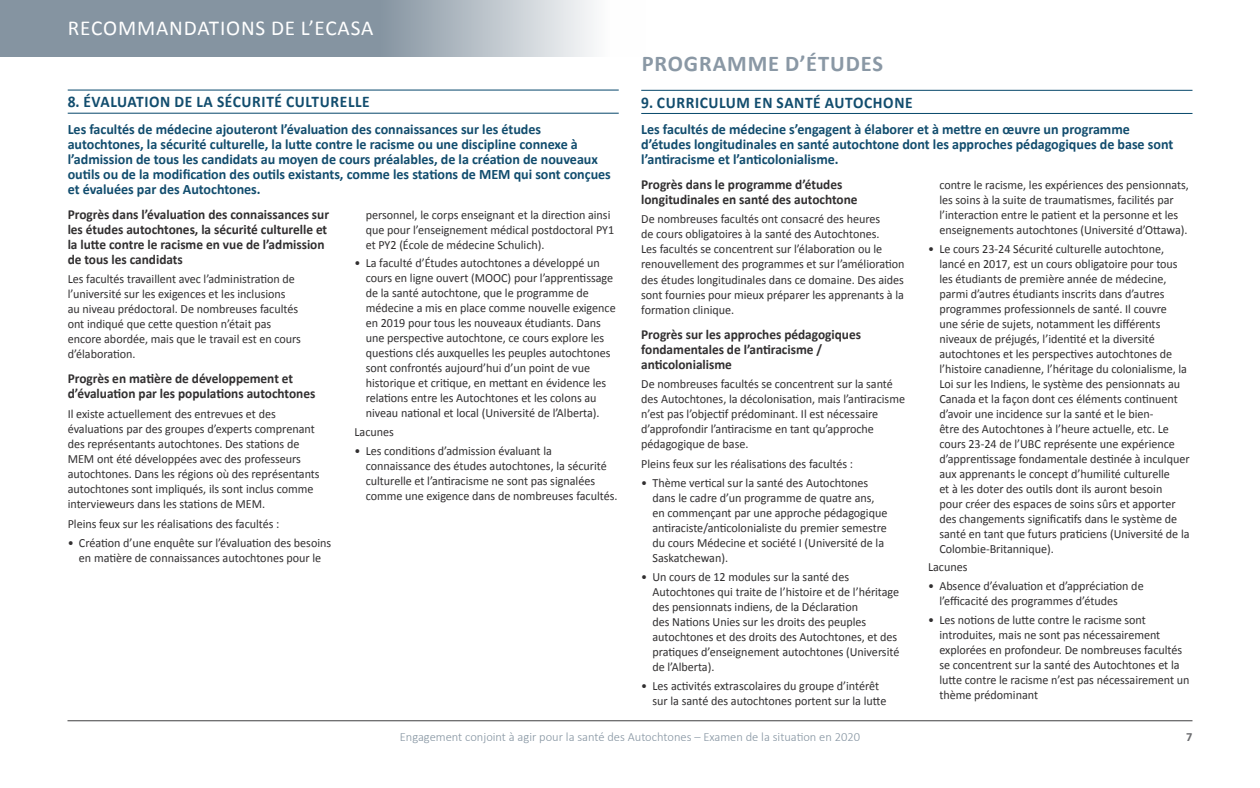
<style>
.page{position:relative;width:1260px;height:788px;background:#fff}
.page>*{position:absolute;margin:0;border:0;box-sizing:border-box;transform-origin:0 0}
.Sub_Bleu{font:700 22.5px "Calibri";letter-spacing:.04em;color:#8a98a5}
.t1{font:21.25px "Calibri";letter-spacing:.04em;color:#fff}
.Faculty_Title{font:700 16.25px "Calibri";letter-spacing:.04em;color:#124d6e;scale:.95 1}
.Intro_para{font:700 14.38px/15px "Calibri";color:#124d6e}
.Committee_Subsub{font:700 13.75px/15px "Calibri";color:#312f30}
.Bullets{font:12.5px/15px "Calibri";color:#312f30}
.Text{font:12.5px/15px "Calibri";color:#312f30}
.t2{font:300 12.5px "Calibri";color:#8594a1}
.t3{font:700 12.5px "Calibri";color:#6c6d70}
</style>
<div class="page">
<hr style="left:68px;top:720px;width:1124px;height:1px;background:#3e3e3f">
<hr style="left:68px;top:90px;width:551px;height:1px;background:#05466a">
<hr style="left:68px;top:113px;width:551px;height:1px;background:#05466a">
<hr style="left:641px;top:90px;width:551px;height:1px;background:#05466a">
<hr style="left:641px;top:113px;width:551px;height:1px;background:#05466a">
<svg style="left:0;top:0;width:594px;height:57px;background:#99a5b0"></svg>
<p class="t1" style="left:68px;top:14px;width:307px">RECOMMANDATIONS DE L’ECASA</p>
<p class="Faculty_Title" style="left:68px;top:91px;width:319px">8. ÉVALUATION DE LA SÉCURITÉ CULTURELLE</p>
<p class="Intro_para" style="left:68px;top:121px;width:545px">Les facultés de médecine ajouteront l’évaluation des connaissances sur les études autochtones, la sécurité culturelle, la lutte contre le racisme ou une discipline connexe à l’admission de tous les candidats au moyen de cours préalables, de la création de nouveaux outils ou de la modification des outils existants, comme les stations de MEM qui sont conçues et évaluées par des Autochtones.</p>
<p class="Committee_Subsub" style="left:68px;top:206px;width:263px">Progrès dans l’évaluation des connaissances sur les études autochtones, la sécurité culturelle et la lutte contre le racisme en vue de l’admission de tous les candidats</p>
<p class="Text" style="left:68px;top:271px;width:235px">Les facultés travaillent avec l’administration de l’université sur les exigences et les inclusions<br>au niveau prédoctoral. De nombreuses facultés ont indiqué que cette question n’était pas encore abordée, mais que le travail est en cours d’élaboration.</p>
<p class="Committee_Subsub" style="left:68px;top:371px;width:249px">Progrès en matière de développement et d’évaluation par les populations autochtones</p>
<p class="Text" style="left:68px;top:406px;width:253px">Il existe actuellement des entrevues et des évaluations par des groupes d’experts comprenant des représentants autochtones. Des stations de MEM ont été développées avec des professeurs autochtones. Dans les régions où des représentants autochtones sont impliqués, ils sont inclus comme intervieweurs dans les stations de MEM.</p>
<p class="Text" style="left:68px;top:516px;width:213px">Pleins feux sur les réalisations des facultés :</p>
<p class="Bullets" style="left:68px;top:535px;width:265px;text-align:center">• Création d’une enquête sur l’évaluation des besoins en matière de connaissances autochtones pour le</p>
<p class="Bullets" style="left:366px;top:207px;width:250px">personnel, le corps enseignant et la direction ainsi que pour l’enseignement médical postdoctoral PY1 et PY2 (École de médecine Schulich).</p>
<p class="Bullets" style="left:366px;top:256px;width:252px;text-indent:-11px">• La faculté d’Études autochtones a développé un cours en ligne ouvert (MOOC) pour l’apprentissage de la santé autochtone, que le programme de médecine a mis en place comme nouvelle exigence en 2019 pour tous les nouveaux étudiants. Dans une perspective autochtone, ce cours explore les questions clés auxquelles les peuples autochtones sont confrontés aujourd’hui d’un point de vue historique et critique, en mettant en évidence les relations entre les Autochtones et les colons au niveau national et local (Université de l’Alberta).</p>
<p class="Bullets" style="left:354px;top:424px;width:41px">Lacunes</p>
<p class="Bullets" style="left:366px;top:443px;width:253px;text-indent:-11px">• Les conditions d’admission évaluant la connaissance des études autochtones, la sécurité culturelle et l’antiracisme ne sont pas signalées comme une exigence dans de nombreuses facultés.</p>
<p class="Sub_Bleu" style="left:642px;top:49px;width:243px">PROGRAMME D’ÉTUDES</p>
<p class="Faculty_Title" style="left:641px;top:92px;width:287px">9. CURRICULUM EN SANTÉ AUTOCHONE</p>
<p class="Intro_para" style="left:641px;top:121px;width:534px">Les facultés de médecine s’engagent à élaborer et à mettre en œuvre un programme d’études longitudinales en santé autochtone dont les approches pédagogiques de base sont l’antiracisme et l’anticolonialisme.</p>
<p class="Committee_Subsub" style="left:641px;top:177px;width:218px">Progrès dans le programme d’études longitudinales en santé des autochtone</p>
<p class="Text" style="left:641px;top:212px;width:265px">De nombreuses facultés ont consacré des heures<br>de cours obligatoires à la santé des Autochtones.<br>Les facultés se concentrent sur l’élaboration ou le renouvellement des programmes et sur l’amélioration des études longitudinales dans ce domaine. Des aides sont fournies pour mieux préparer les apprenants à la formation clinique.</p>
<p class="Committee_Subsub" style="left:641px;top:326px;width:221px">Progrès sur les approches pédagogiques fondamentales de l’antiracisme / anticolonialisme</p>
<p class="Text" style="left:641px;top:376px;width:265px">De nombreuses facultés se concentrent sur la santé des Autochtones, la décolonisation, mais l’antiracisme n’est pas l’objectif prédominant. Il est nécessaire d’approfondir l’antiracisme en tant qu’approche pédagogique de base.</p>
<p class="Text" style="left:641px;top:456px;width:213px">Pleins feux sur les réalisations des facultés :</p>
<p class="Bullets" style="left:652px;top:475px;width:236px;text-indent:-11px">• Thème vertical sur la santé des Autochtones dans le cadre d’un programme de quatre ans, en commençant par une approche pédagogique antiraciste/anticolonialiste du premier semestre du cours Médecine et société I (Université de la Saskatchewan).</p>
<p class="Bullets" style="left:652px;top:569px;width:248px;text-indent:-11px">• Un cours de 12 modules sur la santé des Autochtones qui traite de l’histoire et de l’héritage des pensionnats indiens, de la Déclaration<br>des Nations Unies sur les droits des peuples autochtones et des droits des Autochtones, et des pratiques d’enseignement autochtones (Université de l’Alberta).</p>
<p class="Bullets" style="left:652px;top:678px;width:235px;text-indent:-11px">• Les activités extrascolaires du groupe d’intérêt sur la santé des autochtones portent sur la lutte</p>
<p class="Bullets" style="left:939px;top:177px;width:251px">contre le racisme, les expériences des pensionnats, les soins à la suite de traumatismes, facilités par l’interaction entre le patient et la personne et les enseignements autochtones (Université d’Ottawa).</p>
<p class="Bullets" style="left:939px;top:241px;width:252px;text-indent:-11px">• Le cours 23-24 Sécurité culturelle autochtone, lancé en 2017, est un cours obligatoire pour tous les étudiants de première année de médecine, parmi d’autres étudiants inscrits dans d’autres programmes professionnels de santé. Il couvre<br>une série de sujets, notamment les différents niveaux de préjugés, l’identité et la diversité autochtones et les perspectives autochtones de l’histoire canadienne, l’héritage du colonialisme, la Loi sur les Indiens, le système des pensionnats au Canada et la façon dont ces éléments continuent d’avoir une incidence sur la santé et le bien-<br>être des Autochtones à l’heure actuelle, etc. Le cours 23-24 de l’UBC représente une expérience d’apprentissage fondamentale destinée à inculquer aux apprenants le concept d’humilité culturelle<br>et à les doter des outils dont ils auront besoin<br>pour créer des espaces de soins sûrs et apporter des changements significatifs dans le système de santé en tant que futurs praticiens (Université de la Colombie-Britannique).</p>
<p class="Bullets" style="left:928px;top:559px;width:41px">Lacunes</p>
<p class="Bullets" style="left:939px;top:578px;width:206px;text-indent:-11px">• Absence d’évaluation et d’appréciation de l’efficacité des programmes d’études</p>
<p class="Bullets" style="left:939px;top:612px;width:252px;text-indent:-11px">• Les notions de lutte contre le racisme sont introduites, mais ne sont pas nécessairement explorées en profondeur. De nombreuses facultés se concentrent sur la santé des Autochtones et la lutte contre le racisme n’est pas nécessairement un thème prédominant</p>
<p class="t2" style="left:400px;top:728px;width:462px">Engagement conjoint à agir pour la santé des Autochtones – Examen de la situation en 2020</p>
<p class="t3" style="left:1186px;top:728px;width:8px">7</p>
</div>
